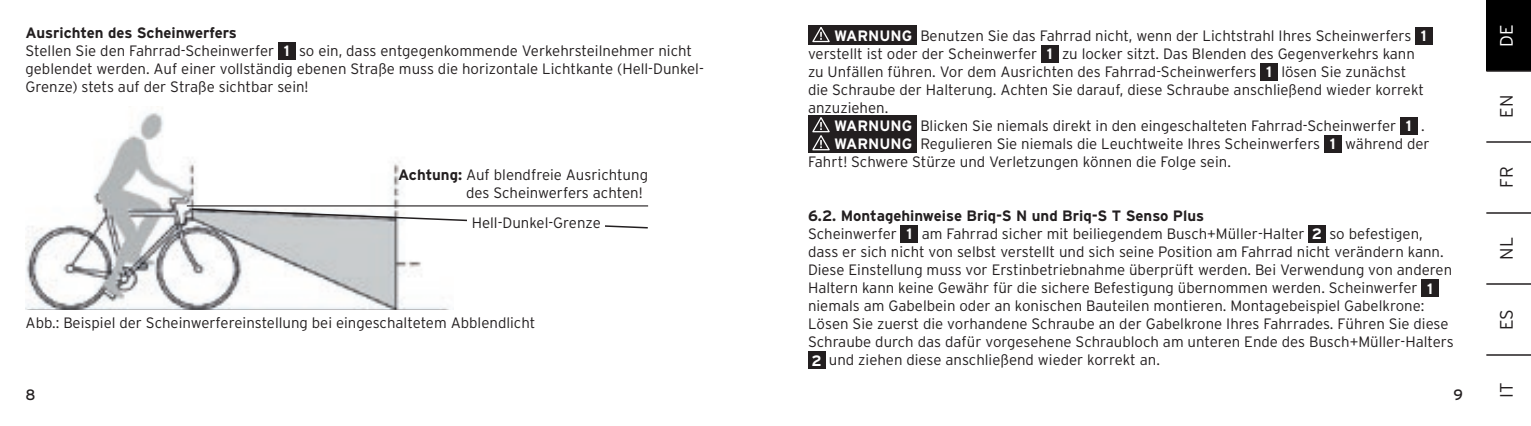
<style>
.page{position:relative;width:1531px;height:426px;background:#fff}
.page>*{position:absolute;margin:0;border:0;box-sizing:border-box;transform-origin:0 0}
.t1{font:300 18px "Interstate";color:#231f20}
.t2{font:300 18px "Interstate";color:#fff}
.t3{font:300 15px/18px "Interstate";color:#231f20}
.t4{font:15px "Interstate";color:#231f20}
.s1{font-weight:700}
.s2{font-weight:700;color:#fff}
</style>
<div class="page">
<div style="left:1486px;top:0;width:45px;height:71px;background:#000"></div>
<hr style="left:1486px;top:354px;width:45px;height:1px;background:#231f20">
<hr style="left:1486px;top:283px;width:45px;height:1px;background:#231f20">
<hr style="left:1486px;top:212px;width:45px;height:1px;background:#231f20">
<hr style="left:1486px;top:141px;width:45px;height:1px;background:#231f20">
<hr style="left:1486px;top:70px;width:45px;height:2px;background:#231f20">
<img style="left:26px;top:106px;width:427px;height:203px">
<hr style="left:187px;top:205px;width:461px;height:1px;background:#231f20">
<svg style="left:190px;top:207px;width:458px;height:22px"></svg>
<div style="left:278px;top:42px;width:17px;height:17px;background:#231f20"></div>
<div style="left:808px;top:26px;width:108px;height:19px;background:#231f20"></div>
<svg style="left:811px;top:25px;width:20px;height:18px"></svg>
<div style="left:1415px;top:27px;width:17px;height:17px;background:#231f20"></div>
<div style="left:1041px;top:45px;width:17px;height:17px;background:#231f20"></div>
<div style="left:1260px;top:63px;width:17px;height:17px;background:#231f20"></div>
<div style="left:808px;top:116px;width:108px;height:19px;background:#231f20"></div>
<div style="left:1400px;top:117px;width:17px;height:17px;background:#231f20"></div>
<div style="left:808px;top:134px;width:108px;height:19px;background:#231f20"></div>
<svg style="left:811px;top:115px;width:20px;height:36px"></svg>
<div style="left:1324px;top:135px;width:17px;height:17px;background:#231f20"></div>
<div style="left:901px;top:225px;width:17px;height:17px;background:#231f20"></div>
<div style="left:1308px;top:225px;width:17px;height:17px;background:#231f20"></div>
<div style="left:1421px;top:279px;width:17px;height:17px;background:#231f20"></div>
<div style="left:808px;top:351px;width:17px;height:17px;background:#231f20"></div>
<div style="left:468px;top:215px;width:137px;height:12px;background:#fff"></div>
<p class="t3" style="left:26px;top:23px;width:680px"><span class="s1">Ausrichten des Scheinwerfers<br></span>Stellen Sie den Fahrrad-Scheinwerfer <span class="s2">1</span> so ein, dass entgegenkommende Verkehrsteilnehmer nicht geblendet werden. Auf einer vollständig ebenen Straße muss die horizontale Lichtkante (Hell-Dunkel-Grenze) stets auf der Straße sichtbar sein!</p>
<p class="t3" style="left:808px;top:26px;width:620px;text-indent:26px"><span class="s2">WARNUNG</span> Benutzen Sie das Fahrrad nicht, wenn der Lichtstrahl Ihres Scheinwerfers <span class="s2">1 </span>verstellt ist oder der Scheinwerfer <span class="s2">1</span> zu locker sitzt. Das Blenden des Gegenverkehrs kann zu Unfällen führen. Vor dem Ausrichten des Fahrrad-Scheinwerfers <span class="s2">1</span> lösen Sie zunächst die Schraube der Halterung. Achten Sie darauf, diese Schraube anschließend wieder korrekt anzuziehen.</p>
<p class="t3" style="left:834px;top:116px;width:592px"><span class="s2">WARNUNG</span> Blicken Sie niemals direkt in den eingeschalteten Fahrrad-Scheinwerfer <span class="s2">1</span> .</p>
<p class="t3" style="left:834px;top:134px;width:597px"><span class="s2">WARNUNG</span> Regulieren Sie niemals die Leuchtweite Ihres Scheinwerfers <span class="s2">1</span> während der</p>
<p class="t3" style="left:808px;top:152px;width:424px">Fahrt! Schwere Stürze und Verletzungen können die Folge sein.</p>
<p class="t3" style="left:466px;top:166px;width:183px;text-indent:-68px"><span class="s1">Achtung:</span> Auf blendfreie Ausrichtung des Scheinwerfers achten!</p>
<p class="t3" style="left:472px;top:213px;width:131px">Hell-Dunkel-Grenze</p>
<p class="t3" style="left:26px;top:313px;width:511px">Abb.: Beispiel der Scheinwerfereinstellung bei eingeschaltetem Abblendlicht</p>
<p class="t3" style="left:808px;top:206px;width:647px"><span class="s1">6.2. Montagehinweise Briq-S N und Briq-S T Senso Plus<br></span>Scheinwerfer <span class="s2">1</span> am Fahrrad sicher mit beiliegendem Busch+Müller-Halter <span class="s2">2</span> so befestigen, dass er sich nicht von selbst verstellt und sich seine Position am Fahrrad nicht verändern kann.<br>Diese Einstellung muss vor Erstinbetriebnahme überprüft werden. Bei Verwendung von anderen Haltern kann keine Gewähr für die sichere Befestigung übernommen werden. Scheinwerfer <span class="s2">1 </span>niemals am Gabelbein oder an konischen Bauteilen montieren. Montagebeispiel Gabelkrone:<br>Lösen Sie zuerst die vorhandene Schraube an der Gabelkrone Ihres Fahrrades. Führen Sie diese Schraube durch das dafür vorgesehene Schraubloch am unteren Ende des Busch+Müller-Halters <span class="s2">2</span> und ziehen diese anschließend wieder korrekt an.</p>
<p class="t2" style="left:1496px;top:47px;width:24px;rotate:-90deg">DE</p>
<p class="t1" style="left:1496px;top:118px;width:24px;rotate:-90deg">EN</p>
<p class="t1" style="left:1496px;top:188px;width:23px;rotate:-90deg">FR</p>
<p class="t1" style="left:1496px;top:259px;width:24px;rotate:-90deg">NL</p>
<p class="t1" style="left:1496px;top:329px;width:23px;rotate:-90deg">ES</p>
<p class="t4" style="left:26px;top:386px;width:12px">8</p>
<p class="t4" style="left:1453px;top:386px;width:11px">9</p>
<p class="t1" style="left:1496px;top:398px;width:17px;rotate:-90deg">IT</p>
</div>
